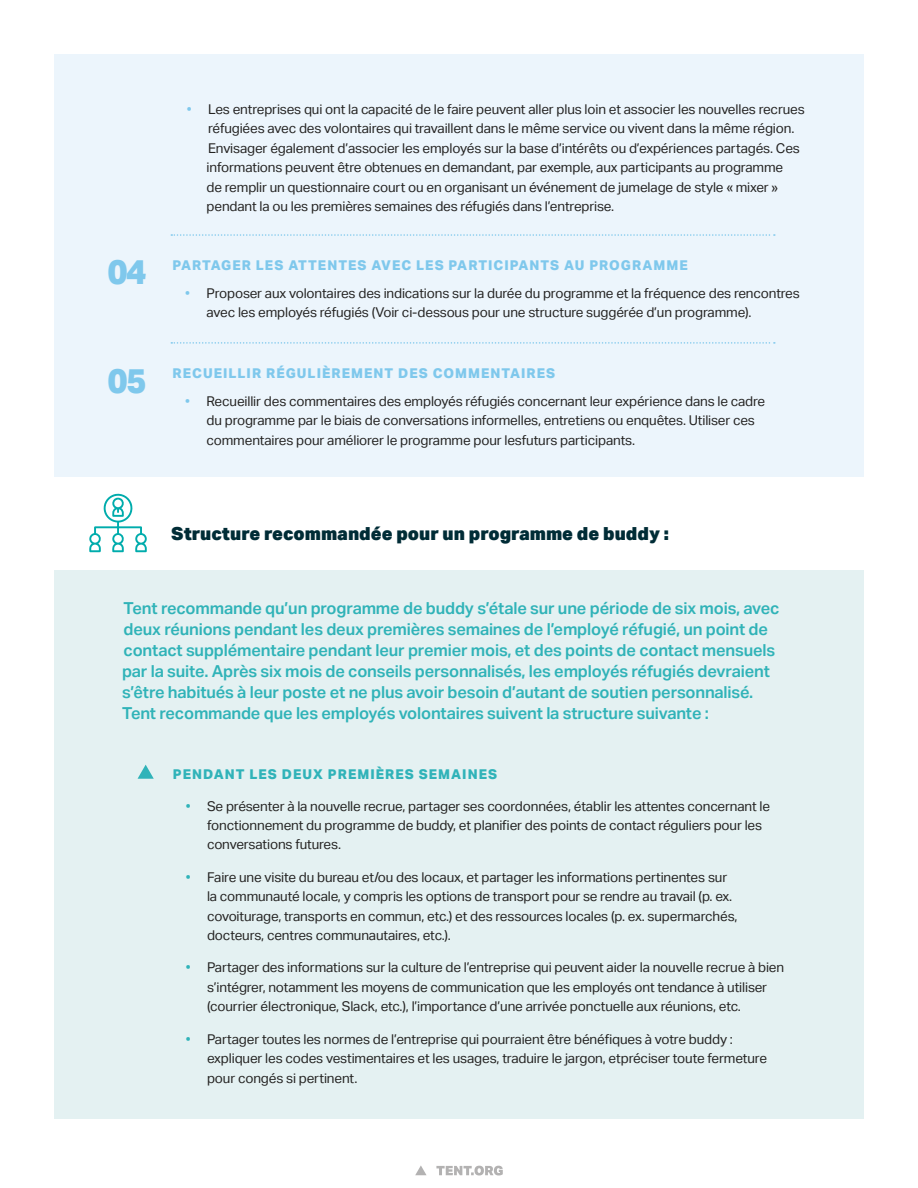
<style>
.page{position:relative;width:918px;height:1188px;background:#fff}
.page>*{position:absolute;margin:0;border:0;box-sizing:border-box;transform-origin:0 0}
.t1{font:800 34.5px "Aktiv Grotesk";color:#7fc8ec}
.t2{font:900 18px "Aktiv Grotesk";color:#002c36}
.t3{font:600 16.5px/21px "Aktiv Grotesk";letter-spacing:-.01em;color:#30b3b8}
.t4{font:13.5px/19.5px "Aktiv Grotesk";letter-spacing:-.01em;color:#242322}
.t5{font:800 13.5px "Aktiv Grotesk";letter-spacing:.075em;color:#7fc8ec}
.t6{font:800 13.5px "Aktiv Grotesk";letter-spacing:.075em;color:#30b3b9}
.s1{color:#7fc8ec}
.s2{color:#30b3b9}
</style>
<div class="page">
<div style="left:54px;top:54px;width:810px;height:422px;background:#ecf5fc"></div>
<div style="left:54px;top:570px;width:810px;height:549px;background:#e4f1f2"></div>
<svg style="left:415px;top:1165px;width:12px;height:10px"></svg>
<svg style="left:436px;top:1166px;width:67px;height:9px"></svg>
<svg style="left:171px;top:342px;width:604px;height:2px"></svg>
<svg style="left:89px;top:493px;width:58px;height:60px"></svg>
<svg style="left:138px;top:765px;width:16px;height:14px"></svg>
<svg style="left:171px;top:234px;width:604px;height:2px"></svg>
<h1 class="t1" style="left:107px;top:250px;width:41px">04</h1>
<h1 class="t1" style="left:107px;top:358px;width:41px">05</h1>
<p class="t4" style="left:207px;top:99px;width:600px;text-indent:-20px"><span class="s1">•</span> Les entreprises qui ont la capacité de le faire peuvent aller plus loin et associer les nouvelles recrues réfugiées avec des volontaires qui travaillent dans le même service ou vivent dans la même région.<br>Envisager également d’associer les employés sur la base d’intérêts ou d’expériences partagés. Ces informations peuvent être obtenues en demandant, par exemple, aux participants au programme<br>de remplir un questionnaire court ou en organisant un événement de jumelage de style « mixer » pendant la ou les premières semaines des réfugiés dans l’entreprise.</p>
<p class="t5" style="left:173px;top:257px;width:517px">PARTAGER LES ATTENTES AVEC LES PARTICIPANTS AU PROGRAMME</p>
<p class="t4" style="left:207px;top:284px;width:595px;text-indent:-21px"><span class="s1">•</span> Proposer aux volontaires des indications sur la durée du programme et la fréquence des rencontres avec les employés réfugiés (Voir ci-dessous pour une structure suggérée d’un programme).</p>
<p class="t5" style="left:173px;top:365px;width:384px">RECUEILLIR RÉGULIÈREMENT DES COMMENTAIRES</p>
<p class="t4" style="left:207px;top:392px;width:560px;text-indent:-21px"><span class="s1">•</span> Recueillir des commentaires des employés réfugiés concernant leur expérience dans le cadre du programme par le biais de conversations informelles, entretiens ou enquêtes. Utiliser ces commentaires pour améliorer le programme pour lesfuturs participants.</p>
<h2 class="t2" style="left:171px;top:522px;width:499px">Structure recommandée pour un programme de buddy :</h2>
<p class="t3" style="left:122px;top:598px;width:659px">Tent recommande qu’un programme de buddy s’étale sur une période de six mois, avec deux réunions pendant les deux premières semaines de l’employé réfugié, un point de contact supplémentaire pendant leur premier mois, et des points de contact mensuels par la suite. Après six mois de conseils personnalisés, les employés réfugiés devraient s’être habitués à leur poste et ne plus avoir besoin d’autant de soutien personnalisé.<br>Tent recommande que les employés volontaires suivent la structure suivante :</p>
<p class="t6" style="left:173px;top:766px;width:326px">PENDANT LES DEUX PREMIÈRES SEMAINES</p>
<p class="t4" style="left:207px;top:796px;width:565px;text-indent:-21px"><span class="s2">•</span> Se présenter à la nouvelle recrue, partager ses coordonnées, établir les attentes concernant le fonctionnement du programme de buddy, et planifier des points de contact réguliers pour les conversations futures.</p>
<p class="t4" style="left:207px;top:867px;width:532px;text-indent:-21px"><span class="s2">•</span> Faire une visite du bureau et/ou des locaux, et partager les informations pertinentes sur la communauté locale, y compris les options de transport pour se rendre au travail (p. ex. covoiturage, transports en commun, etc.) et des ressources locales (p. ex. supermarchés, docteurs, centres communautaires, etc.).</p>
<p class="t4" style="left:207px;top:958px;width:579px;text-indent:-21px"><span class="s2">•</span> Partager des informations sur la culture de l’entreprise qui peuvent aider la nouvelle recrue à bien s’intégrer, notamment les moyens de communication que les employés ont tendance à utiliser (courrier électronique, Slack, etc.), l’importance d’une arrivée ponctuelle aux réunions, etc.</p>
<p class="t4" style="left:207px;top:1029px;width:561px;text-indent:-21px"><span class="s2">•</span> Partager toutes les normes de l’entreprise qui pourraient être bénéfiques à votre buddy : expliquer les codes vestimentaires et les usages, traduire le jargon, etpréciser toute fermeture pour congés si pertinent.</p>
</div>
